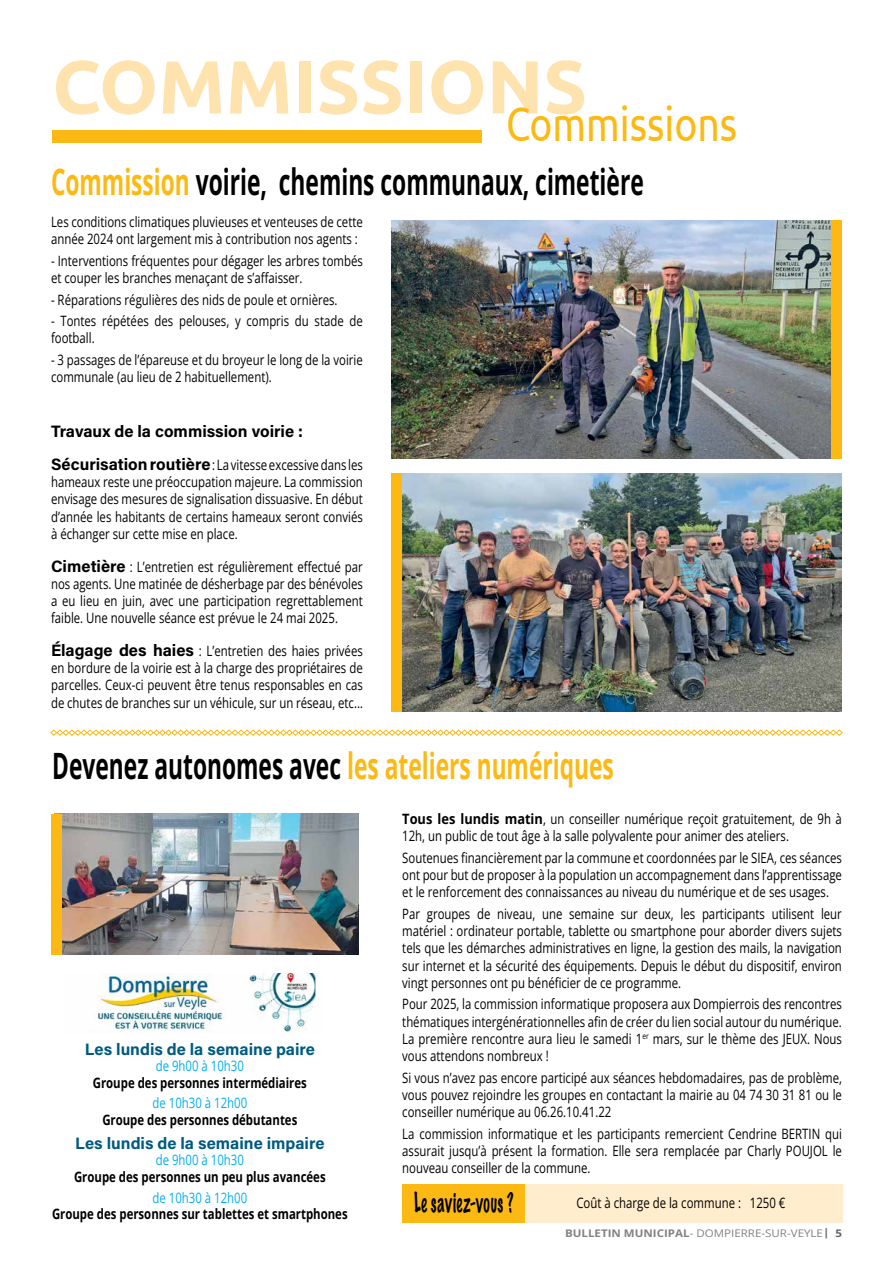
<style>
.page{position:relative;width:893px;height:1263px;background:#fff}
.page>*{position:absolute;margin:0;border:0;box-sizing:border-box;transform-origin:0 0}
.t1{font:700 75px "Ubuntu";color:#ffe3af}
.t2{font:700 36.3px "Open Sans";color:#000;scale:.63 1}
.t3{font:700 36.3px "Open Sans";color:#fdb913;scale:.63 1}
.t4{font:100 24.75px "Marker Felt";letter-spacing:.04em;color:#000;scale:.63 1}
.t5{font:16.5px "Acumin Variable Concept";color:#005b7f}
.t6{font:16.5px "Acumin Variable Concept";color:#000}
.t7{font:14.25px/17.2px "Open Sans";color:#000;text-align:justify;scale:.8 1}
.t8{font:700 14.25px "Open Sans";color:#000;scale:.8 1}
.t9{font:14.25px "Open Sans";color:#00aeef;scale:.8 1}
.t10{font:10.5px "Open Sans";color:#808285;scale:1.1 1}
.s1{color:#fdb913}
.s2{font-family:"Acumin Variable Concept";font-size:16.5px}
.s3{color:#000}
.s4{font-weight:700}
.s5{font-weight:700;color:#636466}
</style>
<div class="page">
<div style="left:52px;top:130px;width:430px;height:12px;background:#fdb913"></div>
<svg style="left:50px;top:729px;width:793px;height:7px"></svg>
<img style="left:62px;top:814px;width:296px;height:140px">
<img style="left:392px;top:220px;width:439px;height:238px">
<img style="left:402px;top:473px;width:440px;height:238px">
<div style="left:402px;top:1184px;width:123px;height:39px;background:#fdb913"></div>
<div style="left:525px;top:1184px;width:317px;height:39px;background:#ffedce"></div>
<div style="left:831px;top:220px;width:11px;height:238px;background:#fdb913"></div>
<div style="left:51px;top:814px;width:11px;height:140px;background:#fdb913"></div>
<div style="left:392px;top:473px;width:10px;height:238px;background:#fdb913"></div>
<img style="left:87px;top:973px;width:232px;height:61px">
<h1 class="t1" style="left:52px;top:41px;width:686px">COMMISSIONS<sub>Commissions</sub></h1>
<h2 class="t2" style="left:51px;top:157px;width:942px"><span class="s1">Commission</span> voirie, chemins communaux, cimetière</h2>
<p class="t7" style="left:51px;top:213px;width:391px">Les conditions climatiques pluvieuses et venteuses de cette année 2024 ont largement mis à contribution nos agents :</p>
<p class="t7" style="left:51px;top:252px;width:391px">- Interventions fréquentes pour dégager les arbres tombés et couper les branches menaçant de s’affaisser.</p>
<p class="t7" style="left:51px;top:290px;width:360px">- Réparations régulières des nids de poule et ornières.</p>
<p class="t7" style="left:51px;top:312px;width:391px">- Tontes répétées des pelouses, y compris du stade de football.</p>
<p class="t7" style="left:51px;top:351px;width:391px">- 3 passages de l’épareuse et du broyeur le long de la voirie communale (au lieu de 2 habituellement).</p>
<p class="t6" style="left:51px;top:420px;width:253px">Travaux de la commission voirie :</p>
<p class="t7" style="left:51px;top:456px;width:391px"><span class="s2">Sécurisation routière</span> : La vitesse excessive dans les hameaux reste une préoccupation majeure. La commission envisage des mesures de signalisation dissuasive. En début d’année les habitants de certains hameaux seront conviés à échanger sur cette mise en place.</p>
<p class="t7" style="left:51px;top:557px;width:391px"><span class="s2">Cimetière</span> : L’entretien est régulièrement effectué par nos agents. Une matinée de désherbage par des bénévoles a eu lieu en juin, avec une participation regrettablement faible. Une nouvelle séance est prévue le 24 mai 2025.</p>
<p class="t7" style="left:51px;top:642px;width:391px"><span class="s2">Élagage des haies</span> : L’entretien des haies privées en bordure de la voirie est à la charge des propriétaires de parcelles. Ceux-ci peuvent être tenus responsables en cas de chutes de branches sur un véhicule, sur un réseau, etc…</p>
<h2 class="t3" style="left:52px;top:741px;width:893px"><span class="s3">Devenez autonomes avec</span> les ateliers numériques</h2>
<p class="t5" style="left:85px;top:1037px;width:232px">Les lundis de la semaine paire</p>
<p class="t9" style="left:156px;top:1056px;width:112px">de 9h00 à 10h30</p>
<p class="t8" style="left:93px;top:1073px;width:269px">Groupe des personnes intermédiaires</p>
<p class="t9" style="left:152px;top:1093px;width:120px">de 10h30 à 12h00</p>
<p class="t8" style="left:102px;top:1110px;width:245px">Groupe des personnes débutantes</p>
<p class="t5" style="left:75px;top:1132px;width:251px">Les lundis de la semaine impaire</p>
<p class="t9" style="left:156px;top:1150px;width:112px">de 9h00 à 10h30</p>
<p class="t8" style="left:74px;top:1167px;width:316px">Groupe des personnes un peu plus avancées</p>
<p class="t9" style="left:152px;top:1188px;width:120px">de 10h30 à 12h00</p>
<p class="t8" style="left:52px;top:1204px;width:371px">Groupe des personnes sur tablettes et smartphones</p>
<p class="t7" style="left:402px;top:810px;width:551px"><span class="s4">Tous les lundis matin</span>, un conseiller numérique reçoit gratuitement, de 9h à<br>12h, un public de tout âge à la salle polyvalente pour animer des ateliers.</p>
<p class="t7" style="left:402px;top:849px;width:551px">Soutenues financièrement par la commune et coordonnées par le SIEA, ces séances ont pour but de proposer à la population un accompagnement dans l’apprentissage et le renforcement des connaissances au niveau du numérique et de ses usages.</p>
<p class="t7" style="left:402px;top:905px;width:551px">Par groupes de niveau, une semaine sur deux, les participants utilisent leur matériel : ordinateur portable, tablette ou smartphone pour aborder divers sujets tels que les démarches administratives en ligne, la gestion des mails, la navigation sur internet et la sécurité des équipements. Depuis le début du dispositif, environ vingt personnes ont pu bénéficier de ce programme.</p>
<p class="t7" style="left:402px;top:995px;width:551px">Pour 2025, la commission informatique proposera aux Dompierrois des rencontres thématiques intergénérationnelles afin de créer du lien social autour du numérique.<br>La première rencontre aura lieu le samedi 1<sup>er</sup> mars, sur le thème des JEUX. Nous vous attendons nombreux !</p>
<p class="t7" style="left:402px;top:1068px;width:551px">Si vous n’avez pas encore participé aux séances hebdomadaires, pas de problème, vous pouvez rejoindre les groupes en contactant la mairie au 04 74 30 31 81 ou le conseiller numérique au 06.26.10.41.22</p>
<p class="t7" style="left:402px;top:1124px;width:551px">La commission informatique et les participants remercient Cendrine BERTIN qui assurait jusqu’à présent la formation. Elle sera remplacée par Charly POUJOL le nouveau conseiller de la commune.</p>
<h3 class="t4" style="left:414px;top:1183px;width:159px">Le saviez-vous ?</h3>
<p class="t7" style="left:576px;top:1194px;width:263px">Coût à charge de la commune : 1250 €</p>
<p class="t10" style="left:565px;top:1226px;width:253px"><span class="s4">BULLETIN MUNICIPAL</span>- DOMPIERRE-SUR-VEYLE<span class="s5">| 5</span></p>
</div>
